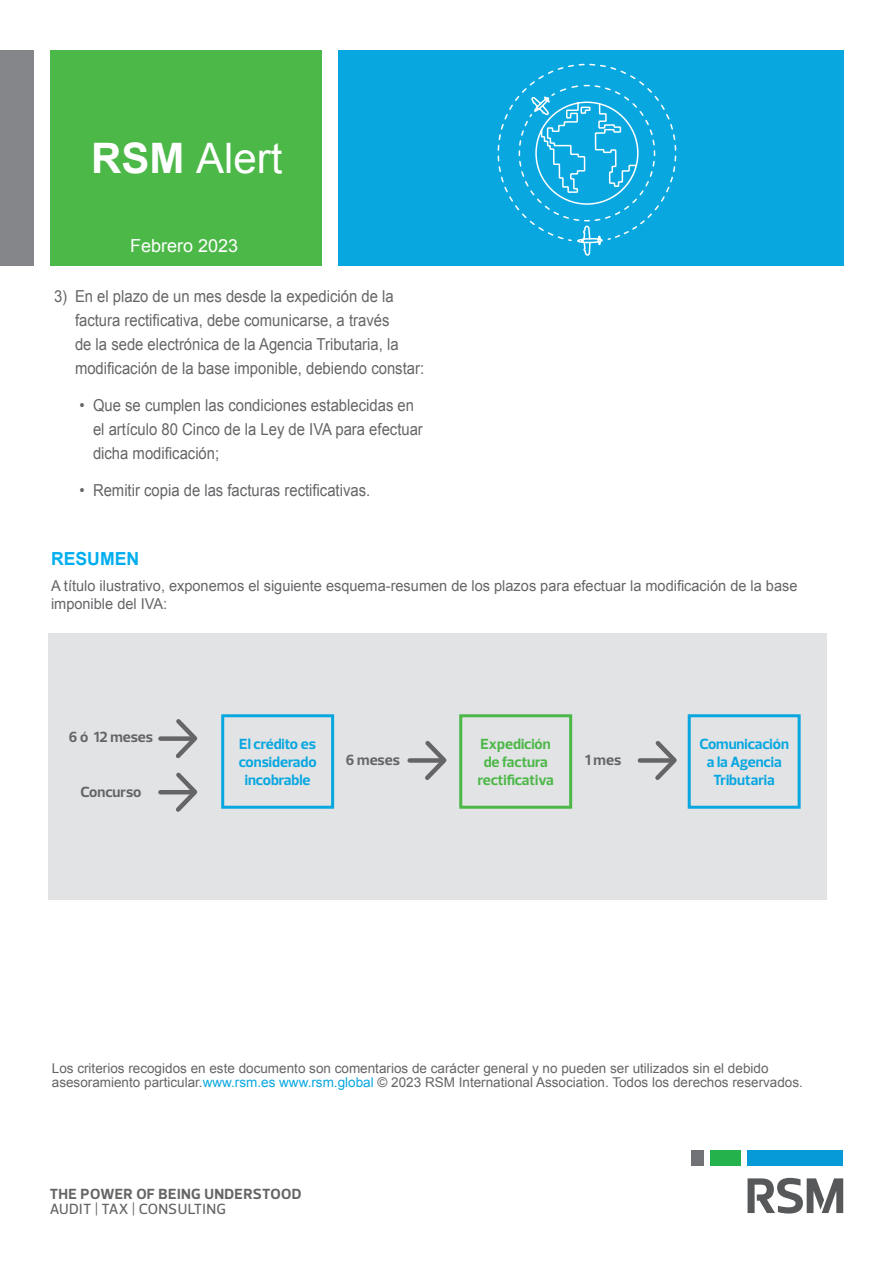
<style>
.page{position:relative;width:893px;height:1263px;background:#fff}
.page>*{position:absolute;margin:0;border:0;box-sizing:border-box;transform-origin:0 0}
.Power_of_being_under{font:42px "Arial";color:#fff}
.Power_of_being_under-2{font:18px "Arial";color:#fff}
.Body{font:700 18px "Arial";color:#00aeef}
.Body-2{font:16.5px/24px "Arial";color:#656568;scale:.9 1}
.Body-3{font:15px/18px "Arial";color:#656568}
.t1{font:700 15px/18px "Prelo";color:#08a7e0;text-align:center}
.t2{font:700 15px/18px "Prelo";color:#4cb848;text-align:center}
.Power_of_being_under-3{font:700 15px "Prelo";letter-spacing:.005em;color:#656568}
.Power_of_being_under-4{font:700 15px "Prelo";letter-spacing:.03em;color:#656568}
.Power_of_being_under-5{font:500 15px "Prelo";letter-spacing:.02em;color:#656568}
.Body-4{font:13.5px/13.5px "Arial";color:#656568}
.s1{font-weight:700}
.s2{color:#08a7e0}
</style>
<div class="page">
<div style="left:49px;top:634px;width:778px;height:266px;background:#e2e3e5"></div>
<div style="left:50px;top:50px;width:271px;height:216px;background:#4cb848"></div>
<div style="left:338px;top:50px;width:505px;height:216px;background:#08a7e0"></div>
<div style="left:0;top:50px;width:33px;height:216px;background:#848689"></div>
<div style="left:747px;top:1150px;width:96px;height:16px;background:#069ad9"></div>
<div style="left:691px;top:1150px;width:12px;height:16px;background:#717275"></div>
<div style="left:710px;top:1150px;width:31px;height:16px;background:#23b24b"></div>
<svg style="left:747px;top:1178px;width:96px;height:35px"></svg>
<svg style="left:497px;top:63px;width:180px;height:193px"></svg>
<div style="left:221px;top:714px;width:113px;height:95px;border:3px solid #08a7e0"></div>
<div style="left:459px;top:714px;width:113px;height:95px;border:3px solid #4cb848"></div>
<div style="left:688px;top:714px;width:113px;height:95px;border:3px solid #08a7e0"></div>
<svg style="left:176px;top:719px;width:22px;height:40px"></svg>
<svg style="left:172px;top:772px;width:26px;height:40px"></svg>
<svg style="left:425px;top:741px;width:22px;height:39px"></svg>
<svg style="left:655px;top:741px;width:22px;height:39px"></svg>
<div style="left:160px;top:736px;width:32px;height:5px;background:#656568"></div>
<hr style="left:160px;top:790px;width:32px;height:4px;background:#656568">
<div style="left:410px;top:758px;width:31px;height:5px;background:#656568"></div>
<div style="left:640px;top:758px;width:31px;height:5px;background:#656568"></div>
<p class="Power_of_being_under" style="left:91px;top:131px;width:193px"><span class="s1">RSM</span> Alert</p>
<p class="Power_of_being_under-2" style="left:130px;top:233px;width:110px">Febrero 2023</p>
<p class="Body-2" style="left:75px;top:285px;width:389px;text-indent:-21px">3) En el plazo de un mes desde la expedición de la factura rectificativa, debe comunicarse, a través<br>de la sede electrónica de la Agencia Tributaria, la modificación de la base imponible, debiendo constar:</p>
<p class="Body-2" style="left:93px;top:393px;width:368px;text-indent:-14px">• Que se cumplen las condiciones establecidas en el artículo 80 Cinco de la Ley de IVA para efectuar dicha modificación;</p>
<p class="Body-2" style="left:80px;top:478px;width:325px">• Remitir copia de las facturas rectificativas.</p>
<p class="Body" style="left:51px;top:546px;width:90px">RESUMEN</p>
<p class="Body-3" style="left:51px;top:577px;width:748px">A título ilustrativo, exponemos el siguiente esquema-resumen de los plazos para efectuar la modificación de la base imponible del IVA:</p>
<p class="Power_of_being_under-3" style="left:69px;top:728px;width:86px">6 ó 12 meses</p>
<p class="Power_of_being_under-3" style="left:80px;top:782px;width:63px">Concurso</p>
<p class="t1" style="left:239px;top:735px;width:79px">El crédito es considerado incobrable</p>
<p class="t2" style="left:478px;top:735px;width:77px">Expedición de factura rectificativa</p>
<p class="t1" style="left:699px;top:735px;width:91px">Comunicación a la Agencia<br>Tributaria</p>
<p class="Power_of_being_under-3" style="left:346px;top:751px;width:56px">6 meses</p>
<p class="Power_of_being_under-3" style="left:585px;top:751px;width:38px">1 mes</p>
<p class="Body-4" style="left:52px;top:1062px;width:753px">Los criterios recogidos en este documento son comentarios de carácter general y no pueden ser utilizados sin el debido asesoramiento particular.<span class="s2">www.rsm.es www.rsm.global</span> © 2023 RSM International Association. Todos los derechos reservados.</p>
<p class="Power_of_being_under-4" style="left:50px;top:1185px;width:253px">THE POWER OF BEING UNDERSTOOD</p>
<p class="Power_of_being_under-5" style="left:50px;top:1200px;width:178px">AUDIT | TAX | CONSULTING</p>
</div>
